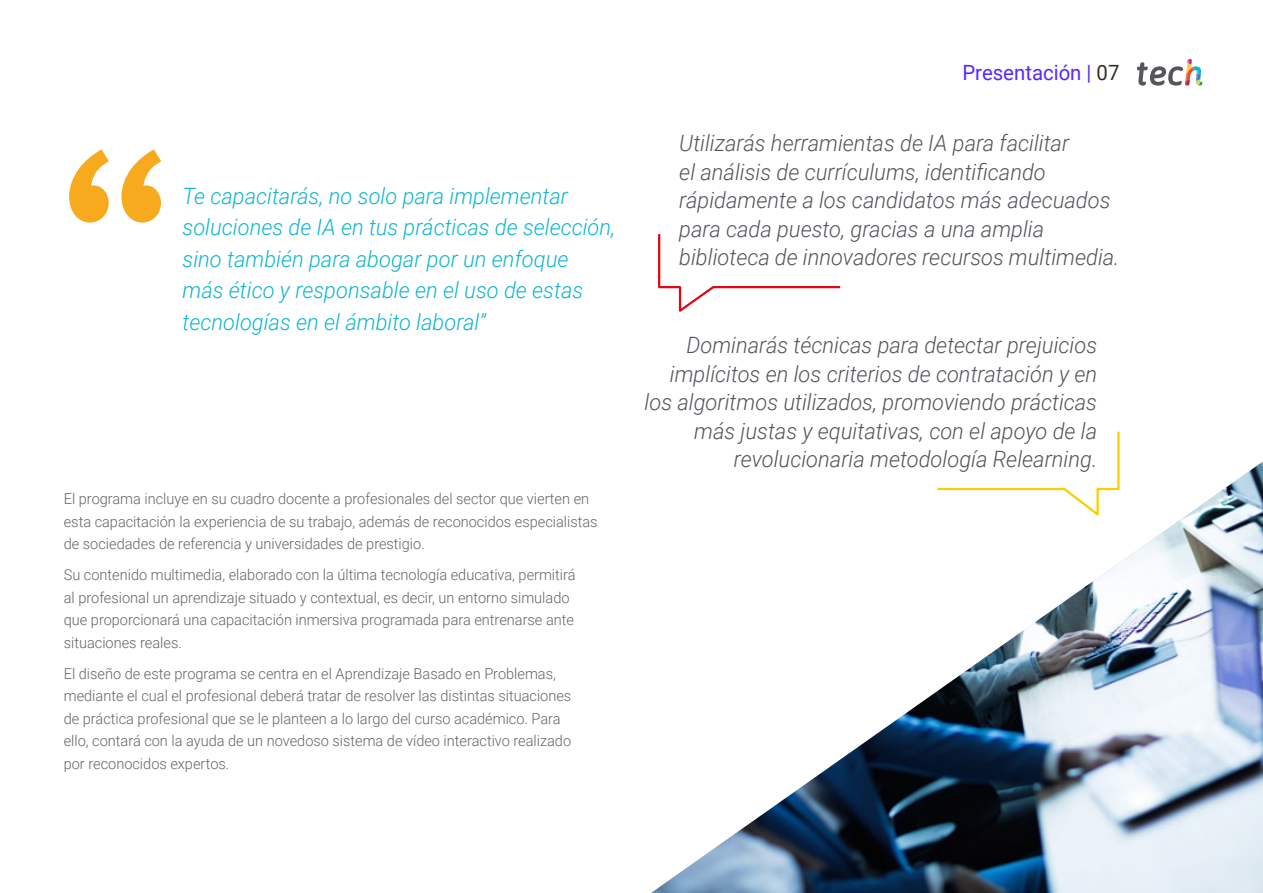
<style>
.page{position:relative;width:1263px;height:893px;background:#fff}
.page>*{position:absolute;margin:0;border:0;box-sizing:border-box;transform-origin:0 0}
.t1{font:italic 300 22.5px/28.5px "Roboto";color:#52555b;text-align:right}
.t2{font:italic 300 22.5px/31.5px "Roboto";color:#0fb6cf}
.t3{font:21px "Roboto";color:#5927ff}
.t4{font:300 15px/22.5px "Roboto";color:#61646a}
.s1{color:#312e20}
</style>
<div class="page">
<svg style="left:1117px;top:431px;width:3px;height:30px"></svg>
<svg style="left:658px;top:234px;width:183px;height:78px"></svg>
<svg style="left:69px;top:149px;width:92px;height:74px"></svg>
<img style="left:651px;top:461px;width:612px;height:432px">
<svg style="left:1137px;top:59px;width:65px;height:27px"></svg>
<h1 class="t2" style="left:183px;top:179px;width:434px">Te capacitarás, no solo para implementar soluciones de IA en tus prácticas de selección, sino también para abogar por un enfoque<br>más ético y responsable en el uso de estas tecnologías en el ámbito laboral”</h1>
<p class="t4" style="left:64px;top:487px;width:535px">El programa incluye en su cuadro docente a profesionales del sector que vierten en esta capacitación la experiencia de su trabajo, además de reconocidos especialistas de sociedades de referencia y universidades de prestigio.</p>
<p class="t4" style="left:64px;top:563px;width:513px">Su contenido multimedia, elaborado con la última tecnología educativa, permitirá al profesional un aprendizaje situado y contextual, es decir, un entorno simulado que proporcionará una capacitación inmersiva programada para entrenarse ante situaciones reales.</p>
<p class="t4" style="left:64px;top:662px;width:509px">El diseño de este programa se centra en el Aprendizaje Basado en Problemas, mediante el cual el profesional deberá tratar de resolver las distintas situaciones de práctica profesional que se le planteen a lo largo del curso académico. Para ello, contará con la ayuda de un novedoso sistema de vídeo interactivo realizado por reconocidos expertos.</p>
<h2 class="t3" style="left:962px;top:57px;width:159px">Presentación | <span class="s1">07</span></h2>
<h1 class="t1" style="left:679px;top:128px;width:442px;text-align:left">Utilizarás herramientas de IA para facilitar<br>el análisis de currículums, identificando rápidamente a los candidatos más adecuados para cada puesto, gracias a una amplia biblioteca de innovadores recursos multimedia.</h1>
<h1 class="t1" style="left:644px;top:330px;width:454px">Dominarás técnicas para detectar prejuicios implícitos en los criterios de contratación y en los algoritmos utilizados, promoviendo prácticas más justas y equitativas, con el apoyo de la revolucionaria metodología Relearning.</h1>
</div>
